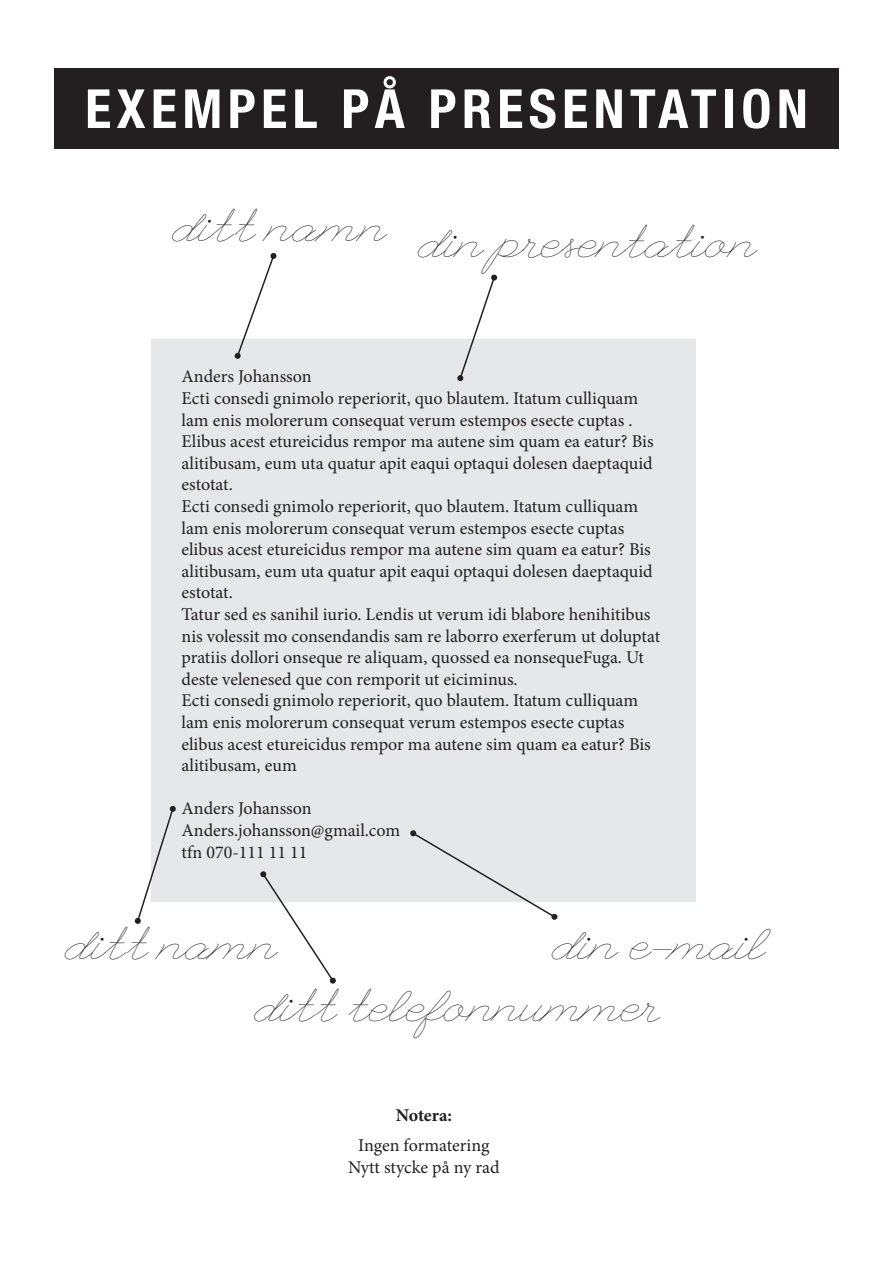
<style>
.page{position:relative;width:893px;height:1263px;background:#fff}
.page>*{position:absolute;margin:0;border:0;box-sizing:border-box;transform-origin:0 0}
.t1{font:700 condensed 54px "Helvetica Neue";letter-spacing:.1em;color:#fff}
.t2{font:30px/61.9px "League Script Thin League Script";letter-spacing:.005em;color:#231f20}
.t3{font:30px "League Script Thin League Script";letter-spacing:.04em;color:#231f20}
.t4{font:18px/21.6px "Minion Pro";color:#231f20}
.t5{font:700 18px "Minion Pro";letter-spacing:-.01em;color:#231f20}
</style>
<div class="page">
<div style="left:54px;top:68px;width:785px;height:81px;background:#231f20"></div>
<div style="left:152px;top:339px;width:544px;height:562px;background:#e6e7e9"></div>
<svg style="left:235px;top:253px;width:41px;height:106px"></svg>
<svg style="left:457px;top:275px;width:40px;height:106px"></svg>
<svg style="left:135px;top:806px;width:41px;height:118px"></svg>
<svg style="left:260px;top:871px;width:76px;height:113px"></svg>
<svg style="left:410px;top:830px;width:147px;height:90px"></svg>
<h1 class="t1" style="left:85px;top:76px;width:724px">EXEMPEL PÅ PRESENTATION</h1>
<h2 class="t3" style="left:173px;top:213px;width:215px">ditt namn</h2>
<h2 class="t2" style="left:419px;top:215px;width:340px">din presentation</h2>
<p class="t4" style="left:181px;top:366px;width:480px">Anders Johansson<br>Ecti consedi gnimolo reperiorit, quo blautem. Itatum culliquam lam enis molorerum consequat verum estempos esecte cuptas .<br>Elibus acest etureicidus rempor ma autene sim quam ea eatur? Bis alitibusam, eum uta quatur apit eaqui optaqui dolesen daeptaquid estotat.<br>Ecti consedi gnimolo reperiorit, quo blautem. Itatum culliquam lam enis molorerum consequat verum estempos esecte cuptas elibus acest etureicidus rempor ma autene sim quam ea eatur? Bis alitibusam, eum uta quatur apit eaqui optaqui dolesen daeptaquid estotat.<br>Tatur sed es sanihil iurio. Lendis ut verum idi blabore henihitibus nis volessit mo consendandis sam re laborro exerferum ut doluptat pratiis dollori onseque re aliquam, quossed ea nonsequeFuga. Ut deste velenesed que con remporit ut eiciminus.<br>Ecti consedi gnimolo reperiorit, quo blautem. Itatum culliquam lam enis molorerum consequat verum estempos esecte cuptas elibus acest etureicidus rempor ma autene sim quam ea eatur? Bis alitibusam, eum</p>
<p class="t4" style="left:181px;top:798px;width:220px">Anders Johansson<br>Anders.johansson@gmail.com tfn 070-111 11 11</p>
<h2 class="t2" style="left:66px;top:917px;width:213px">ditt namn</h2>
<h2 class="t2" style="left:255px;top:917px;width:512px;text-indent:298px">din e-mail ditt telefonnummer</h2>
<p class="t5" style="left:396px;top:1102px;width:58px">Notera:</p>
<p class="t4" style="left:348px;top:1134px;width:153px;text-align:center">Ingen formatering<br>Nytt stycke på ny rad</p>
</div>
